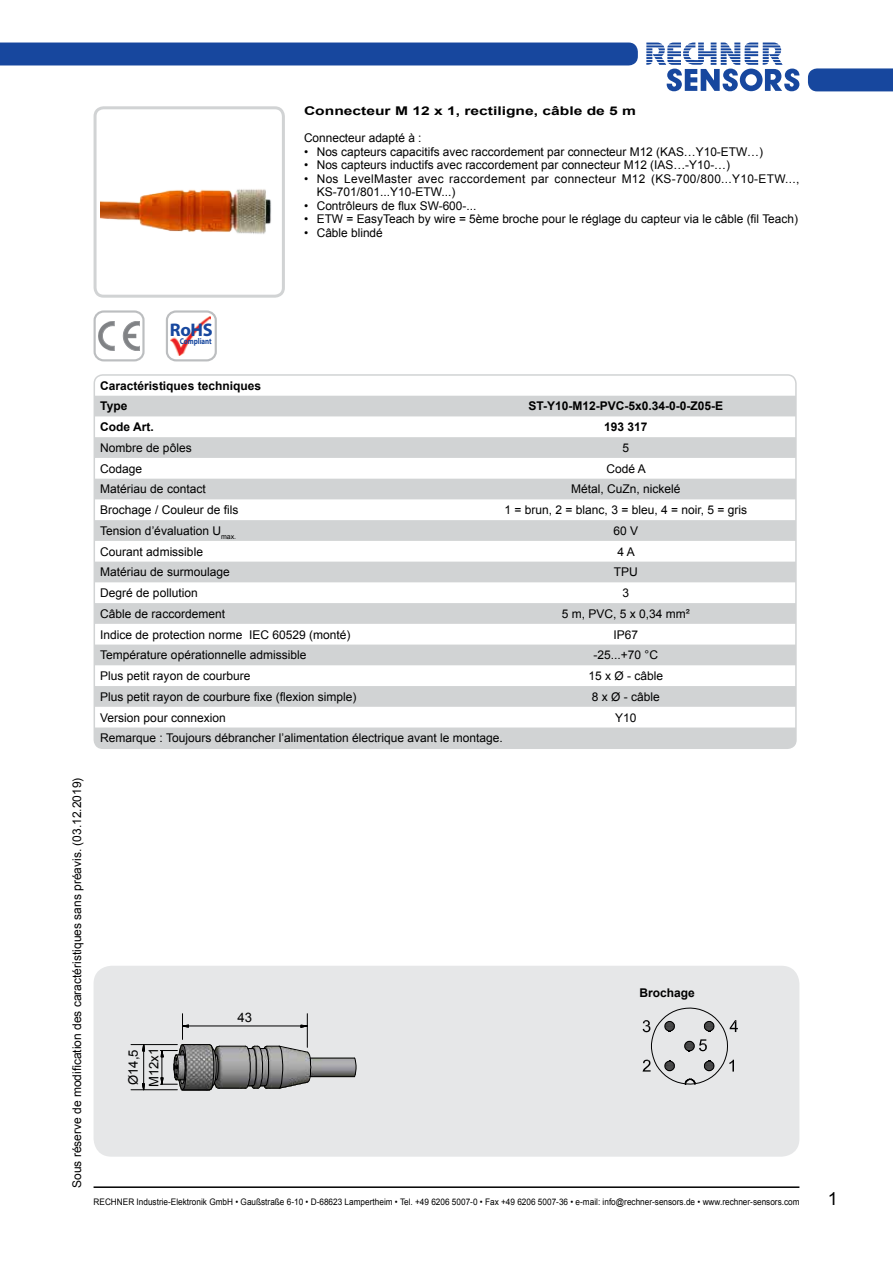
<style>
.page{position:relative;width:893px;height:1263px;background:#fff}
.page>*{position:absolute;margin:0;border:0;box-sizing:border-box;transform-origin:0 0}
.t1{font:700 18.3px "Myriad Pro";color:#17479e}
.t2{font:18px "Arial";color:#000}
.t3{font:13.05px "Arial";letter-spacing:-.015em;color:#000}
.t4{font:12px "Arial";color:#000}
.t5{font:12px/13.5px "Arial";letter-spacing:.025em;color:#000}
.t6{font:700 12px/20.7px "Arial";color:#000}
.t7{font:700 12px "Arial";color:#000;scale:1.3 1}
.t8{font:9px "Arial";color:#000;scale:.91 1}
.t9{font:700 8.4px "Myriad Pro";color:#17479e;scale:.82 1}
</style>
<div class="page">
<svg style="left:646px;top:43px;width:153px;height:48px"></svg>
<div style="left:808px;top:68px;width:85px;height:23px;background:#17479e"></div>
<hr style="left:94px;top:1186px;width:705px;height:2px;background:#000">
<div style="left:0;top:43px;width:638px;height:22px;background:#17479e"></div>
<div style="left:94px;top:966px;width:705px;height:191px;background:#e6e7e8;border-radius:18px"></div>
<div style="left:94px;top:310px;width:51px;height:51px;border:2px solid #bcbec0;border-radius:9px"></div>
<svg style="left:98px;top:321px;width:42px;height:30px"></svg>
<div style="left:166px;top:310px;width:51px;height:51px;border:2px solid #bcbec0;border-radius:9px"></div>
<img style="left:171px;top:316px;width:39px;height:40px">
<div style="left:94px;top:106px;width:191px;height:192px;border:3px solid #d1d3d4;border-radius:9px"></div>
<img style="left:100px;top:111px;width:185px;height:187px">
<img style="left:312px;top:1057px;width:41px;height:21px">
<svg style="left:353px;top:1057px;width:4px;height:21px"></svg>
<hr style="left:310px;top:1058px;width:44px;height:1px;background:#000">
<hr style="left:310px;top:1076px;width:44px;height:1px;background:#000">
<svg style="left:142px;top:1045px;width:3px;height:19px"></svg>
<svg style="left:142px;top:1083px;width:3px;height:8px"></svg>
<hr style="left:143px;top:1051px;width:1px;height:33px;background:#000">
<hr style="left:131px;top:1089px;width:46px;height:1px;background:#000">
<hr style="left:131px;top:1044px;width:46px;height:1px;background:#000">
<svg style="left:160px;top:1014px;width:152px;height:77px"></svg>
<hr style="left:307px;top:1014px;width:1px;height:33px;background:#000">
<svg style="left:643px;top:1007px;width:95px;height:78px"></svg>
<svg style="left:94px;top:396px;width:700px;height:352px;fill:#d4d6d7"></svg>
<div style="left:94px;top:374px;width:703px;height:375px;border:2px solid #d1d3d4;border-radius:9px"></div>
<p class="t7" style="left:304px;top:103px;width:257px">Connecteur M 12 x 1, rectiligne, câble de 5 m</p>
<p class="t4" style="left:304px;top:130px;width:119px">Connecteur adapté à :</p>
<p class="t4" style="left:304px;top:143px;width:461px">• Nos capteurs capacitifs avec raccordement par connecteur M12 (KAS…Y10-ETW…)</p>
<p class="t4" style="left:304px;top:157px;width:428px">• Nos capteurs inductifs avec raccordement par connecteur M12 (IAS…-Y10-…)</p>
<p class="t5" style="left:317px;top:172px;width:484px;text-indent:-13px">• Nos LevelMaster avec raccordement par connecteur M12 (KS-700/800...Y10-ETW...,<br>KS-701/801...Y10-ETW...)</p>
<p class="t4" style="left:304px;top:197px;width:174px">• Contrôleurs de flux SW-600-...</p>
<p class="t4" style="left:304px;top:211px;width:495px">• ETW = EasyTeach by wire = 5ème broche pour le réglage du capteur via le câble (fil Teach)</p>
<p class="t4" style="left:304px;top:224px;width:80px">• Câble blindé</p>
<h1 class="t1" style="left:170px;top:318px;width:44px">RoHS</h1>
<p class="t9" style="left:180px;top:335px;width:41px">Compliant</p>
<p class="t6" style="left:100px;top:375px;width:162px">Caractéristiques techniques<br>Type</p>
<p class="t6" style="left:528px;top:396px;width:196px">ST-Y10-M12-PVC-5x0.34-0-0-Z05-E</p>
<p class="t6" style="left:100px;top:417px;width:55px">Code Art.</p>
<p class="t6" style="left:604px;top:417px;width:45px">193 317</p>
<p class="t4" style="left:100px;top:440px;width:93px">Nombre de pôles</p>
<p class="t4" style="left:622px;top:440px;width:8px">5</p>
<p class="t4" style="left:100px;top:461px;width:44px">Codage</p>
<p class="t4" style="left:606px;top:461px;width:41px">Codé A</p>
<p class="t4" style="left:100px;top:481px;width:107px">Matériau de contact</p>
<p class="t4" style="left:571px;top:481px;width:111px">Métal, CuZn, nickelé</p>
<p class="t4" style="left:100px;top:502px;width:140px">Brochage / Couleur de fils</p>
<p class="t4" style="left:505px;top:502px;width:244px">1 = brun, 2 = blanc, 3 = bleu, 4 = noir, 5 = gris</p>
<p class="t4" style="left:100px;top:523px;width:137px">Tension d’évaluation U<sub>max.</sub></p>
<p class="t4" style="left:613px;top:523px;width:26px">60 V</p>
<p class="t4" style="left:100px;top:543px;width:104px">Courant admissible</p>
<p class="t4" style="left:617px;top:543px;width:19px">4A</p>
<p class="t4" style="left:100px;top:564px;width:131px">Matériau de surmoulage</p>
<p class="t4" style="left:614px;top:564px;width:25px">TPU</p>
<p class="t4" style="left:100px;top:585px;width:99px">Degré de pollution</p>
<p class="t4" style="left:622px;top:585px;width:8px">3</p>
<p class="t4" style="left:100px;top:606px;width:126px">Câble de raccordement</p>
<p class="t4" style="left:562px;top:606px;width:130px">5 m, PVC, 5 x 0,34 mm²</p>
<p class="t4" style="left:100px;top:626px;width:252px">Indice de protection norme IEC 60529 (monté)</p>
<p class="t4" style="left:613px;top:626px;width:26px">IP67</p>
<p class="t4" style="left:100px;top:647px;width:208px">Température opérationnelle admissible</p>
<p class="t4" style="left:594px;top:647px;width:66px">-25...+70 °C</p>
<p class="t4" style="left:100px;top:668px;width:152px">Plus petit rayon de courbure</p>
<p class="t4" style="left:588px;top:668px;width:76px">15 x Ø - câble</p>
<p class="t4" style="left:100px;top:689px;width:258px">Plus petit rayon de courbure fixe (flexion simple)</p>
<p class="t4" style="left:592px;top:689px;width:70px">8 x Ø - câble</p>
<p class="t4" style="left:100px;top:709px;width:127px">Version pour connexion</p>
<p class="t4" style="left:615px;top:709px;width:23px">Y10</p>
<p class="t4" style="left:100px;top:730px;width:404px">Remarque : Toujours débrancher l’alimentation électrique avant le montage.</p>
<p class="t4" style="left:69px;top:1188px;width:412px;rotate:-90deg">Sous réserve de modification des caractéristiques sans préavis. (03.12.2019)</p>
<p class="t3" style="left:125px;top:1085px;width:37px;rotate:-90deg">Ø14,5</p>
<p class="t3" style="left:145px;top:1087px;width:41px;rotate:-90deg">M12x1</p>
<p class="t3" style="left:238px;top:1009px;width:16px">43</p>
<p class="t6" style="left:639px;top:982px;width:57px">Brochage</p>
<p class="t8" style="left:94px;top:1196px;width:777px">RECHNER Industrie-Elektronik GmbH • Gaußstraße 6-10 • D-68623 Lampertheim • Tel. +49 6206 5007-0 • Fax +49 6206 5007-36 • e-mail: info@rechner-sensors.de • www.rechner-sensors.com</p>
<h2 class="t2" style="left:828px;top:1187px;width:12px">1</h2>
</div>
